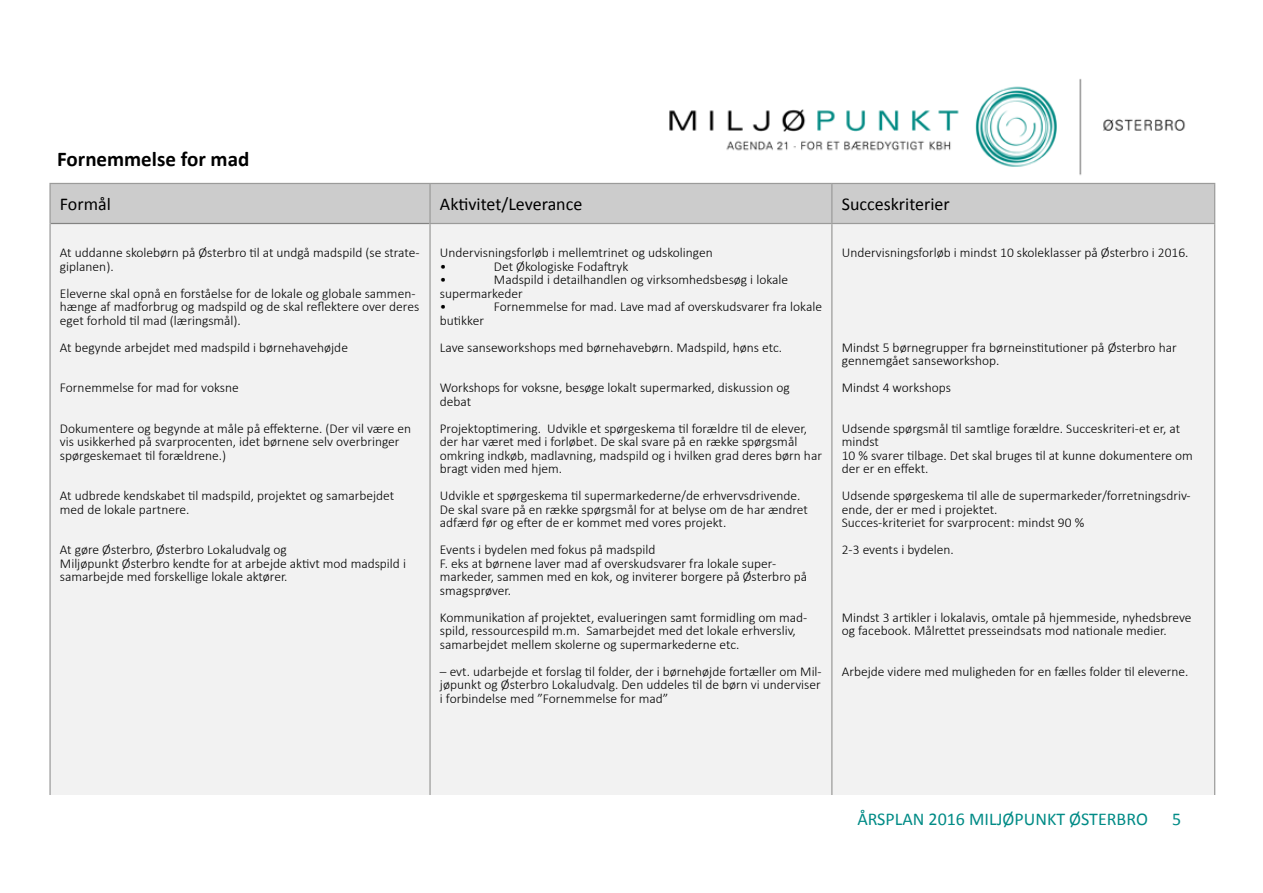
<style>
.page{position:relative;width:1263px;height:893px;background:#fff}
.page>*{position:absolute;margin:0;border:0;box-sizing:border-box;transform-origin:0 0}
.t1{font:700 21px "Calibri";color:#000}
.t2{font:18px "Calibri";color:#000}
.t3{font:18px "Calibri";color:#008b86}
.t4{font:300 13.5px/13.5px "Calibri";color:#000}
</style>
<div class="page">
<img style="left:639px;top:79px;width:577px;height:118px">
<div style="left:51px;top:184px;width:1163px;height:39px;background:#ccc"></div>
<div style="left:51px;top:224px;width:1163px;height:564px;background:#f2f2f2"></div>
<hr style="left:49px;top:183px;width:381px;height:1px;background:#9b9b9a">
<hr style="left:49px;top:184px;width:2px;height:39px;background:#9b9b9a">
<hr style="left:430px;top:183px;width:402px;height:1px;background:#9b9b9a">
<hr style="left:429px;top:184px;width:2px;height:39px;background:#9b9b9a">
<hr style="left:832px;top:183px;width:383px;height:1px;background:#9b9b9a">
<hr style="left:831px;top:184px;width:1px;height:39px;background:#9b9b9a">
<hr style="left:1214px;top:184px;width:1px;height:39px;background:#9b9b9a">
<hr style="left:49px;top:223px;width:2px;height:670px;background:#9b9b9a">
<hr style="left:429px;top:223px;width:403px;height:1px;background:#9b9b9a">
<hr style="left:429px;top:224px;width:2px;height:669px;background:#9b9b9a">
<hr style="left:832px;top:223px;width:383px;height:1px;background:#9b9b9a">
<hr style="left:831px;top:224px;width:1px;height:669px;background:#9b9b9a">
<hr style="left:1214px;top:224px;width:1px;height:669px;background:#9b9b9a">
<hr style="left:51px;top:223px;width:378px;height:1px;background:#838382">
<div style="left:0;top:788px;width:1263px;height:105px;background:linear-gradient(to right,#f3f3f3,#f2f2f2)"></div>
<div style="left:0;top:795px;width:1263px;height:98px;background:#fff"></div>
<h1 class="t1" style="left:57px;top:145px;width:194px">Fornemmelse for mad</h1>
<h2 class="t2" style="left:60px;top:193px;width:52px">Formål</h2>
<h2 class="t2" style="left:440px;top:193px;width:144px">Aktivitet/Leverance</h2>
<h2 class="t2" style="left:842px;top:193px;width:109px">Succeskriterier</h2>
<p class="t4" style="left:60px;top:246px;width:361px">At uddanne skolebørn på Østerbro til at undgå madspild (se strate&shy;giplanen).</p>
<p class="t4" style="left:60px;top:286px;width:361px">Eleverne skal opnå en forståelse for de lokale og globale sammen&shy;hænge af madforbrug og madspild og de skal reflektere over deres eget forhold til mad (læringsmål).</p>
<p class="t4" style="left:60px;top:340px;width:290px">At begynde arbejdet med madspild i børnehavehøjde</p>
<p class="t4" style="left:60px;top:381px;width:180px">Fornemmelse for mad for voksne</p>
<p class="t4" style="left:60px;top:421px;width:353px">Dokumentere og begynde at måle på effekterne. (Der vil være en vis usikkerhed på svarprocenten, idet børnene selv overbringer spørgeskemaet til forældrene.)</p>
<p class="t4" style="left:60px;top:489px;width:336px">At udbrede kendskabet til madspild, projektet og samarbejdet med de lokale partnere.</p>
<p class="t4" style="left:60px;top:543px;width:348px">At gøre Østerbro, Østerbro Lokaludvalg og<br>Miljøpunkt Østerbro kendte for at arbejde aktivt mod madspild i samarbejde med forskellige lokale aktører.</p>
<p class="t4" style="left:842px;top:246px;width:348px">Undervisningsforløb i mindst 10 skoleklasser på Østerbro i 2016.</p>
<p class="t4" style="left:440px;top:246px;width:274px">Undervisningsforløb i mellemtrinet og udskolingen •</p>
<p class="t4" style="left:494px;top:259px;width:136px">Det Økologiske Fodaftryk</p>
<p class="t4" style="left:440px;top:273px;width:350px;text-indent:54px">Madspild i detailhandlen og virksomhedsbesøg i lokale supermarkeder<br>•</p>
<p class="t4" style="left:440px;top:273px;width:8px">•</p>
<p class="t4" style="left:494px;top:300px;width:330px">Fornemmelse for mad. Lave mad af overskudsvarer fra lokale</p>
<p class="t4" style="left:440px;top:306px;width:344px;line-height:27px">butikker<br>Lave sanseworkshops med børnehavebørn. Madspild, høns etc.</p>
<p class="t4" style="left:440px;top:381px;width:351px">Workshops for voksne, besøge lokalt supermarked, diskussion og debat</p>
<p class="t4" style="left:440px;top:421px;width:384px">Projektoptimering. Udvikle et spørgeskema til forældre til de elever, der har været med i forløbet. De skal svare på en række spørgsmål omkring indkøb, madlavning, madspild og i hvilken grad deres børn har bragt viden med hjem.</p>
<p class="t4" style="left:440px;top:489px;width:370px">Udvikle et spørgeskema til supermarkederne/de erhvervsdrivende.<br>De skal svare på en række spørgsmål for at belyse om de har ændret adfærd før og efter de er kommet med vores projekt.</p>
<p class="t4" style="left:440px;top:543px;width:369px">Events i bydelen med fokus på madspild<br>F. eks at børnene laver mad af overskudsvarer fra lokale super&shy;markeder, sammen med en kok, og inviterer borgere på Østerbro på smagsprøver.</p>
<p class="t4" style="left:440px;top:610px;width:369px">Kommunikation af projektet, evalueringen samt formidling om mad&shy;spild, ressourcespild m.m. Samarbejdet med det lokale erhversliv, samarbejdet mellem skolerne og supermarkederne etc.</p>
<p class="t4" style="left:440px;top:664px;width:383px;text-align:justify">– evt. udarbejde et forslag til folder, der i børnehøjde fortæller om Mil&shy;jøpunkt og Østerbro Lokaludvalg. Den uddeles til de børn vi underviser i forbindelse med ”Fornemmelse for mad”</p>
<p class="t4" style="left:842px;top:340px;width:336px">Mindst 5 børnegrupper fra børneinstitutioner på Østerbro har gennemgået sanseworkshop.</p>
<p class="t4" style="left:842px;top:381px;width:111px">Mindst 4 workshops</p>
<p class="t4" style="left:842px;top:421px;width:353px">Udsende spørgsmål til samtlige forældre. Succeskriteri-et er, at mindst<br>10 % svarer tilbage. Det skal bruges til at kunne dokumentere om der er en effekt.</p>
<p class="t4" style="left:842px;top:489px;width:350px">Udsende spørgeskema til alle de supermarkeder/forretningsdriv&shy;ende, der er med i projektet.<br>Succes-kriteriet for svarprocent: mindst 90 %</p>
<p class="t4" style="left:842px;top:543px;width:113px">2-3 events i bydelen.</p>
<p class="t4" style="left:842px;top:610px;width:351px">Mindst 3 artikler i lokalavis, omtale på hjemmeside, nyhedsbreve og facebook. Målrettet presseindsats mod nationale medier.</p>
<p class="t4" style="left:842px;top:664px;width:348px">Arbejde videre med muligheden for en fælles folder til eleverne.</p>
<h2 class="t3" style="left:857px;top:808px;width:292px">ÅRSPLAN 2016 MILJØPUNKT ØSTERBRO</h2>
<h2 class="t3" style="left:1172px;top:808px;width:11px">5</h2>
</div>
